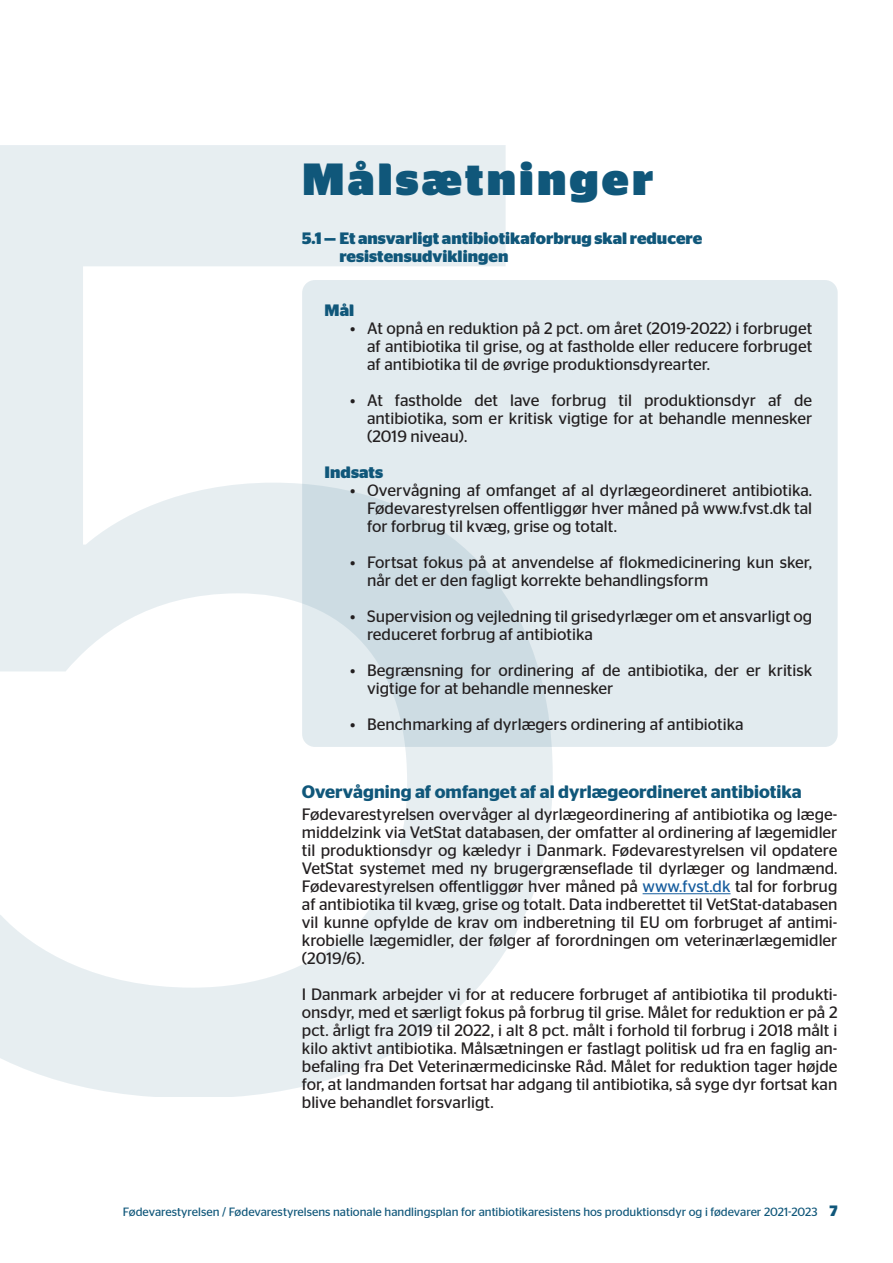
<style>
.page{position:relative;width:893px;height:1263px;background:#fff}
.page>*{position:absolute;margin:0;border:0;box-sizing:border-box;transform-origin:0 0}
.t1{font:1350px "Stag Sans";color:#10577a}
.Rubrik{font:900 45px "Stag Sans";letter-spacing:.07em;color:#10577a}
.Underrubrik_løftet{font:600 18px "Stag Sans";color:#10577a}
.Brød{font:16.5px/18px "Stag Sans";color:#231f20;text-align:justify}
.underrubrik{font:700 16.5px/18px "Stag Sans";color:#10577a}
.mål_og_indsats{font:700 16.5px "Stag Sans";color:#10577a}
.t2{font:12px "Stag Sans";color:#10577a}
.s1{color:#175d9e}
.s2{font-weight:700;font-size:15px}
</style>
<div class="page">
<div style="left:302px;top:280px;width:536px;height:467px;background:#e2ebef;border-radius:13px"></div>
<hr style="left:643px;top:893px;width:87px;height:1px;background:#175d9e">
<h1 class="t1" style="left:-98px;top:-143px;width:702px">5</h1>
<h2 class="Rubrik" style="left:302px;top:153px;width:353px">Målsætninger</h2>
<h3 class="underrubrik" style="left:339px;top:229px;width:364px;text-indent:-37px">5.1 — Et ansvarligt antibiotikaforbrug skal reducere resistensudviklingen</h3>
<p class="mål_og_indsats" style="left:325px;top:301px;width:31px">Mål</p>
<p class="Brød" style="left:367px;top:319px;width:447px;text-indent:-17px">• At opnå en reduktion på 2 pct. om året (2019-2022) i forbruget af antibiotika til grise, og at fastholde eller reducere forbruget af antibiotika til de øvrige produktionsdyrearter.</p>
<p class="Brød" style="left:367px;top:391px;width:447px;text-indent:-17px">• At fastholde det lave forbrug til produktionsdyr af de antibiotika, som er kritisk vigtige for at behandle mennesker (2019 niveau).</p>
<p class="mål_og_indsats" style="left:325px;top:463px;width:60px">Indsats</p>
<p class="Brød" style="left:367px;top:481px;width:447px;text-indent:-17px">• Overvågning af omfanget af al dyrlægeordineret antibiotika.<br>Fødevarestyrelsen offentliggør hver måned på www.fvst.dk tal for forbrug til kvæg, grise og totalt.</p>
<p class="Brød" style="left:367px;top:553px;width:447px;text-indent:-17px">• Fortsat fokus på at anvendelse af flokmedicinering kun sker, når det er den fagligt korrekte behandlingsform</p>
<p class="Brød" style="left:367px;top:607px;width:447px;text-indent:-17px">• Supervision og vejledning til grisedyrlæger om et ansvarligt og reduceret forbrug af antibiotika</p>
<p class="Brød" style="left:367px;top:661px;width:447px;text-indent:-17px">• Begrænsning for ordinering af de antibiotika, der er kritisk vigtige for at behandle mennesker</p>
<p class="Brød" style="left:350px;top:715px;width:395px">• Benchmarking af dyrlægers ordinering af antibiotika</p>
<p class="Underrubrik_løftet" style="left:302px;top:781px;width:501px">Overvågning af omfanget af al dyrlægeordineret antibiotika</p>
<p class="Brød" style="left:302px;top:805px;width:537px">Fødevarestyrelsen overvåger al dyrlægeordinering af antibiotika og læge&shy;middelzink via VetStat databasen, der omfatter al ordinering af lægemidler til produktionsdyr og kæledyr i Danmark. Fødevarestyrelsen vil opdatere VetStat systemet med ny brugergrænseflade til dyrlæger og landmænd.<br>Fødevarestyrelsen offentliggør hver måned på <span class="s1">www.fvst.dk</span> tal for forbrug af antibiotika til kvæg, grise og totalt. Data indberettet til VetStat-databasen vil kunne opfylde de krav om indberetning til EU om forbruget af antimi&shy;krobielle lægemidler, der følger af forordningen om veterinærlægemidler (2019/6).</p>
<p class="Brød" style="left:302px;top:985px;width:537px">I Danmark arbejder vi for at reducere forbruget af antibiotika til produkti&shy;onsdyr, med et særligt fokus på forbrug til grise. Målet for reduktion er på 2 pct. årligt fra 2019 til 2022, i alt 8 pct. målt i forhold til forbrug i 2018 målt i kilo aktivt antibiotika. Målsætningen er fastlagt politisk ud fra en faglig an&shy;befaling fra Det Veterinærmedicinske Råd. Målet for reduktion tager højde for, at landmanden fortsat har adgang til antibiotika, så syge dyr fortsat kan blive behandlet forsvarligt.</p>
<p class="t2" style="left:123px;top:1205px;width:716px">Fødevarestyrelsen / Fødevarestyrelsens nationale handlingsplan for antibiotikaresistens hos produktionsdyr og i fødevarer 2021-2023 <span class="s2">7</span></p>
</div>
